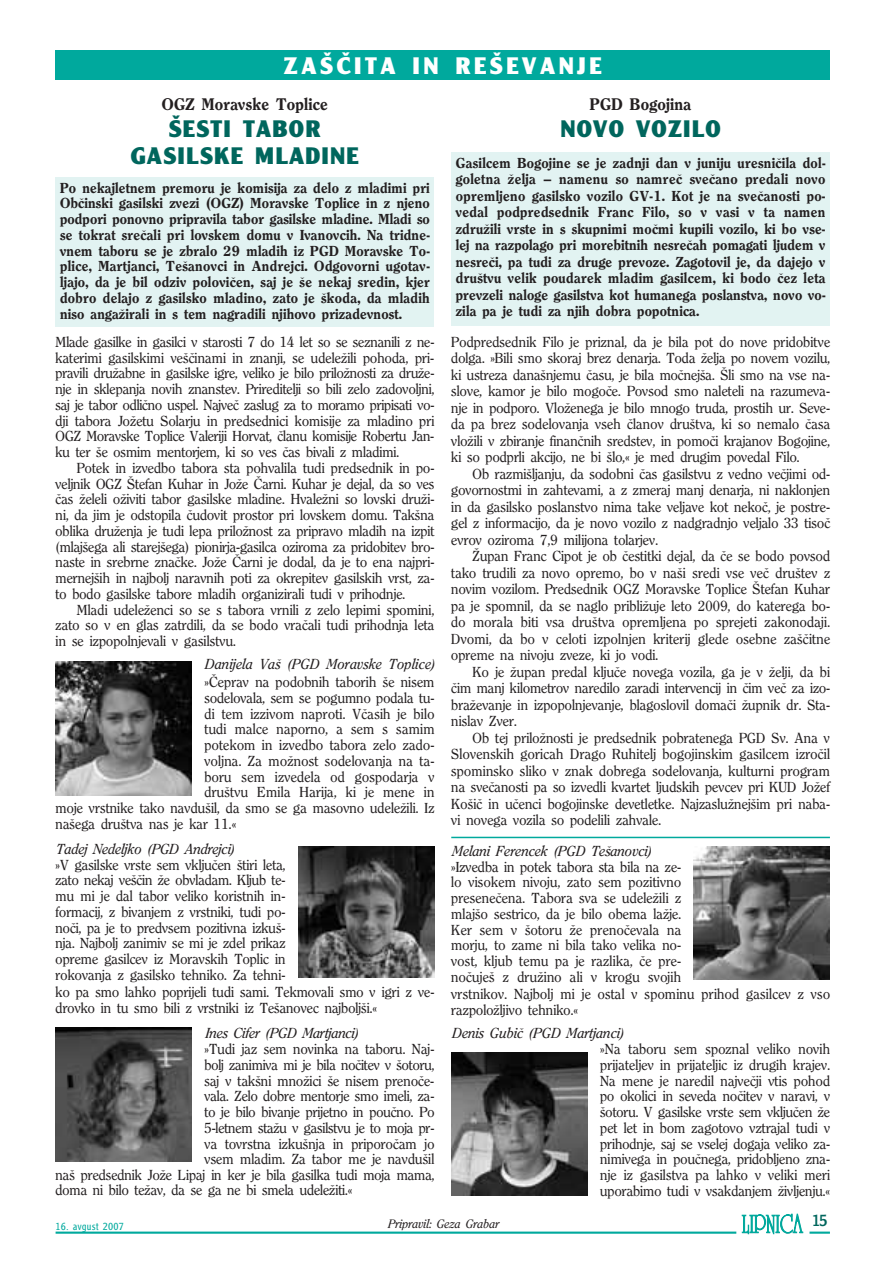
<style>
.page{position:relative;width:894px;height:1263px;background:#fff}
.page>*{position:absolute;margin:0;border:0;box-sizing:border-box;transform-origin:0 0}
.t1{font:23.25px/27px "Clearface Goth UB";letter-spacing:.02em;color:#00665d;text-align:center}
.t2{font:23.25px "Clearface Goth UB";letter-spacing:.12em;color:#fff}
.t3{font:16.5px "Clearface B";letter-spacing:.02em;color:#231f20}
.t4{font:16.5px "Clearface Goth N";color:#00665d}
.t5{font:14.25px/15.8px "Clearface N";letter-spacing:.02em;color:#231f20;text-align:justify}
.t6{font:14.25px/16.5px "Clearface B";letter-spacing:.02em;color:#231f20;text-align:justify}
.t7{font:14.25px "Clearface NI";letter-spacing:.02em;color:#231f20}
.t8{font:12px "Clearface NI";letter-spacing:.02em;color:#231f20}
.t9{font:10.5px "Clearface Goth L";letter-spacing:.02em;color:#00a99d}
</style>
<div class="page">
<div style="left:56px;top:50px;width:773px;height:30px;background:#00a99d"></div>
<hr style="left:56px;top:1231px;width:680px;height:2px;background:#00a99d">
<hr style="left:809px;top:1231px;width:20px;height:2px;background:#00a99d">
<svg style="left:742px;top:1214px;width:61px;height:20px"></svg>
<div style="left:56px;top:177px;width:378px;height:150px;background:#e2f3f2"></div>
<div style="left:451px;top:152px;width:378px;height:173px;background:#e2f3f2"></div>
<img style="left:56px;top:662px;width:136px;height:133px">
<img style="left:298px;top:846px;width:136px;height:131px">
<img style="left:56px;top:1027px;width:136px;height:134px">
<img style="left:693px;top:846px;width:136px;height:134px">
<img style="left:451px;top:1052px;width:136px;height:143px">
<hr style="left:451px;top:836px;width:378px;height:2px;background:#00a99d">
<h1 class="t2" style="left:283px;top:57px;width:320px">ZAØŒITA IN REØEVANJE</h1>
<p class="t3" style="left:162px;top:97px;width:167px">OGZ Moravske Toplice</p>
<h1 class="t1" style="left:131px;top:117px;width:230px">ØESTI TABOR<br>GASILSKE MLADINE</h1>
<p class="t6" style="left:60px;top:181px;width:371px;line-height:15.8px">Po nekajletnem premoru je komisija za delo z mladimi pri Obœinski gasilski zvezi (OGZ) Moravske Toplice in z njeno podpori ponovno pripravila tabor gasilske mladine. Mladi so se tokrat sreœali pri lovskem domu v Ivanovcih. Na tridne&shy;vnem taboru se je zbralo 29 mladih iz PGD Moravske To&shy;plice, Martjanci, Teøanovci in Andrejci. Odgovorni ugotav&shy;ljajo, da je bil odziv poloviœen, saj je øe nekaj sredin, kjer dobro delajo z gasilsko mladino, zato je økoda, da mladih niso angaæirali in s tem nagradili njihovo prizadevnost.</p>
<p class="t5" style="left:56px;top:334px;width:380px">Mlade gasilke in gasilci v starosti 7 do 14 let so se seznanili z ne&shy;katerimi gasilskimi veøœinami in znanji, se udeleæili pohoda, pri&shy;pravili druæabne in gasilske igre, veliko je bilo priloænosti za druæe&shy;nje in sklepanja novih znanstev. Prireditelji so bili zelo zadovoljni, saj je tabor odliœno uspel. Najveœ zaslug za to moramo pripisati vo&shy;dji tabora Joæetu Solarju in predsednici komisije za mladino pri OGZ Moravske Toplice Valeriji Horvat, œlanu komisije Robertu Jan&shy;ku ter øe osmim mentorjem, ki so ves œas bivali z mladimi.</p>
<p class="t5" style="left:56px;top:460px;width:380px;text-indent:21px">Potek in izvedbo tabora sta pohvalila tudi predsednik in po&shy;veljnik OGZ Øtefan Kuhar in Joæe Œarni. Kuhar je dejal, da so ves œas æeleli oæiviti tabor gasilske mladine. Hvaleæni so lovski druæi&shy;ni, da jim je odstopila œudovit prostor pri lovskem domu. Takøna oblika druæenja je tudi lepa priloænost za pripravo mladih na izpit (mlajøega ali starejøega) pionirja-gasilca oziroma za pridobitev bro&shy;naste in srebrne znaœke. Joæe Œarni je dodal, da je to ena najpri&shy;mernejøih in najbolj naravnih poti za okrepitev gasilskih vrst, za&shy;to bodo gasilske tabore mladih organizirali tudi v prihodnje.</p>
<p class="t5" style="left:56px;top:602px;width:380px;text-indent:21px">Mladi udeleæenci so se s tabora vrnili z zelo lepimi spomini, zato so v en glas zatrdili, da se bodo vraœali tudi prihodnja leta in se izpopolnjevali v gasilstvu.</p>
<p class="t7" style="left:204px;top:658px;width:232px">Danijela Vaø (PGD Moravske Toplice)</p>
<p class="t5" style="left:204px;top:675px;width:231px">»Œeprav na podobnih taborih øe nisem sodelovala, sem se pogumno podala tu&shy;di tem izzivom naproti. Vœasih je bilo tudi malce naporno, a sem s samim potekom in izvedbo tabora zelo zado&shy;voljna. Za moænost sodelovanja na ta&shy;boru sem izvedela od gospodarja v druøtvu Emila Harija, ki je mene in</p>
<p class="t5" style="left:56px;top:801px;width:380px">moje vrstnike tako navduøil, da smo se ga masovno udeleæili. Iz naøega druøtva nas je kar 11.«</p>
<p class="t7" style="left:56px;top:843px;width:180px">Tadej Nedeljko (PGD Andrejci)</p>
<p class="t5" style="left:56px;top:857px;width:231px">»V gasilske vrste sem vkljuœen øtiri leta, zato nekaj veøœin æe obvladam. Kljub te&shy;mu mi je dal tabor veliko koristnih in&shy;formacij, z bivanjem z vrstniki, tudi po&shy;noœi, pa je to predvsem pozitivna izkuø&shy;nja. Najbolj zanimiv se mi je zdel prikaz opreme gasilcev iz Moravskih Toplic in rokovanja z gasilsko tehniko. Za tehni-</p>
<p class="t5" style="left:56px;top:984px;width:380px">ko pa smo lahko poprijeli tudi sami. Tekmovali smo v igri z ve&shy;drovko in tu smo bili z vrstniki iz Teøanovec najboljøi.«</p>
<p class="t7" style="left:204px;top:1027px;width:155px">Ines Cifer (PGD Martjanci)</p>
<p class="t5" style="left:204px;top:1042px;width:231px">»Tudi jaz sem novinka na taboru. Naj&shy;bolj zanimiva mi je bila noœitev v øotoru, saj v takøni mnoæici øe nisem prenoœe&shy;vala. Zelo dobre mentorje smo imeli, za&shy;to je bilo bivanje prijetno in pouœno. Po 5-letnem staæu v gasilstvu je to moja pr&shy;va tovrstna izkuønja in priporoœam jo vsem mladim. Za tabor me je navduøil</p>
<p class="t5" style="left:56px;top:1167px;width:380px">naø predsednik Joæe Lipaj in ker je bila gasilka tudi moja mama, doma ni bilo teæav, da se ga ne bi smela udeleæiti.«</p>
<p class="t3" style="left:590px;top:97px;width:103px">PGD Bogojina</p>
<h1 class="t1" style="left:560px;top:117px;width:163px">NOVO VOZILO</h1>
<p class="t6" style="left:455px;top:155px;width:371px">Gasilcem Bogojine se je zadnji dan v juniju uresniœila dol&shy;goletna æelja – namenu so namreœ sveœano predali novo opremljeno gasilsko vozilo GV-1. Kot je na sveœanosti po&shy;vedal podpredsednik Franc Filo, so v vasi v ta namen zdruæili vrste in s skupnimi moœmi kupili vozilo, ki bo vse&shy;lej na razpolago pri morebitnih nesreœah pomagati ljudem v nesreœi, pa tudi za druge prevoze. Zagotovil je, da dajejo v druøtvu velik poudarek mladim gasilcem, ki bodo œez leta prevzeli naloge gasilstva kot humanega poslanstva, novo vo&shy;zila pa je tudi za njih dobra popotnica.</p>
<p class="t5" style="left:451px;top:334px;width:380px;line-height:16.5px">Podpredsednik Filo je priznal, da je bila pot do nove pridobitve dolga. »Bili smo skoraj brez denarja. Toda æelja po novem vozilu, ki ustreza danaønjemu œasu, je bila moœnejøa. Øli smo na vse na&shy;slove, kamor je bilo mogoœe. Povsod smo naleteli na razumeva&shy;nje in podporo. Vloæenega je bilo mnogo truda, prostih ur. Seve&shy;da pa brez sodelovanja vseh œlanov druøtva, ki so nemalo œasa vloæili v zbiranje finanœnih sredstev, in pomoœi krajanov Bogojine, ki so podprli akcijo, ne bi ølo,« je med drugim povedal Filo.</p>
<p class="t5" style="left:451px;top:466px;width:380px;line-height:16.5px;text-indent:21px">Ob razmiøljanju, da sodobni œas gasilstvu z vedno veœjimi od&shy;govornostmi in zahtevami, a z zmeraj manj denarja, ni naklonjen in da gasilsko poslanstvo nima take veljave kot nekoœ, je postre&shy;gel z informacijo, da je novo vozilo z nadgradnjo veljalo 33 tisoœ evrov oziroma 7,9 milijona tolarjev.</p>
<p class="t5" style="left:451px;top:549px;width:380px;line-height:16.5px;text-indent:21px">Æupan Franc Cipot je ob œestitki dejal, da œe se bodo povsod tako trudili za novo opremo, bo v naøi sredi vse veœ druøtev z novim vozilom. Predsednik OGZ Moravske Toplice Øtefan Kuhar pa je spomnil, da se naglo pribliæuje leto 2009, do katerega bo&shy;do morala biti vsa druøtva opremljena po sprejeti zakonodaji.<br>Dvomi, da bo v celoti izpolnjen kriterij glede osebne zaøœitne opreme na nivoju zveze, ki jo vodi.</p>
<p class="t5" style="left:451px;top:664px;width:380px;line-height:16.5px;text-indent:21px">Ko je æupan predal kljuœe novega vozila, ga je v æelji, da bi œim manj kilometrov naredilo zaradi intervencij in œim veœ za izo&shy;braæevanje in izpopolnjevanje, blagoslovil domaœi æupnik dr. Sta&shy;nislav Zver.</p>
<p class="t5" style="left:451px;top:730px;width:380px;line-height:16.5px;text-indent:21px">Ob tej priloænosti je predsednik pobratenega PGD Sv. Ana v Slovenskih goricah Drago Ruhitelj bogojinskim gasilcem izroœil spominsko sliko v znak dobrega sodelovanja, kulturni program na sveœanosti pa so izvedli kvartet ljudskih pevcev pri KUD Joæef Koøiœ in uœenci bogojinske devetletke. Najzasluænejøim pri naba&shy;vi novega vozila so podelili zahvale.</p>
<p class="t7" style="left:451px;top:845px;width:201px">Melani Ferencek (PGD Teøanovci)</p>
<p class="t5" style="left:451px;top:859px;width:231px">»Izvedba in potek tabora sta bila na ze&shy;lo visokem nivoju, zato sem pozitivno preseneœena. Tabora sva se udeleæili z mlajøo sestrico, da je bilo obema laæje.<br>Ker sem v øotoru æe prenoœevala na morju, to zame ni bila tako velika no&shy;vost, kljub temu pa je razlika, œe pre&shy;noœujeø z druæino ali v krogu svojih</p>
<p class="t5" style="left:451px;top:987px;width:380px">vrstnikov. Najbolj mi je ostal v spominu prihod gasilcev z vso razpoloæljivo tehniko.«</p>
<p class="t7" style="left:451px;top:1027px;width:173px">Denis Gubiœ (PGD Martjanci)</p>
<p class="t5" style="left:600px;top:1041px;width:231px">»Na taboru sem spoznal veliko novih prijateljev in prijateljic iz drugih krajev.<br>Na mene je naredil najveœji vtis pohod po okolici in seveda noœitev v naravi, v øotoru. V gasilske vrste sem vkljuœen æe pet let in bom zagotovo vztrajal tudi v prihodnje, saj se vselej dogaja veliko za&shy;nimivega in pouœnega, pridobljeno zna&shy;nje iz gasilstva pa lahko v veliki meri uporabimo tudi v vsakdanjem æivljenju.«</p>
<p class="t9" style="left:56px;top:1222px;width:70px">16. avgust 2007</p>
<p class="t8" style="left:387px;top:1219px;width:112px">Pripravil: Geza Grabar</p>
<p class="t4" style="left:811px;top:1213px;width:17px">15</p>
</div>
